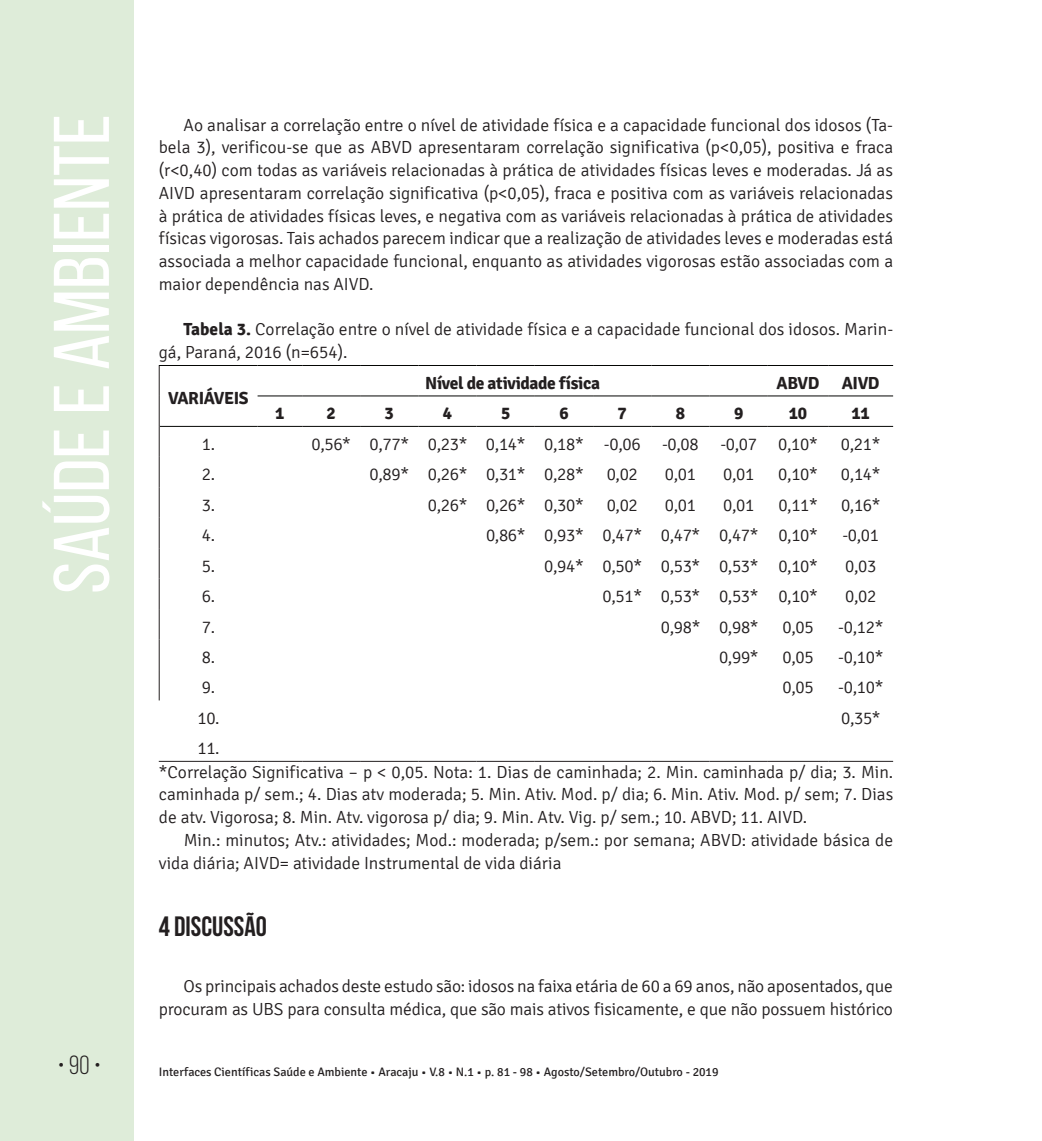
<style>
.page{position:relative;width:1042px;height:1141px;background:#fff}
.page>*{position:absolute;margin:0;border:0;box-sizing:border-box;transform-origin:0 0}
.t1{font:78.75px "Bebas Neue";color:#fff;scale:1.09 1}
.t2{font:700 28px "Bebas Neue";color:#231f20}
.t3{font:26.25px "Bebas Neue";color:#231f20}
.t4{font:300 17.5px/22.8px "Signika";color:#231f20}
.t5{font:300 17.5px "Signika";letter-spacing:-.02em;color:#231f20}
.t6{font:700 17.5px "Signika";letter-spacing:-.02em;color:#231f20}
.t7{font:12.25px "Signika";color:#231f20}
.s1{font-weight:700}
</style>
<div class="page">
<div style="left:0;top:0;width:134px;height:1141px;background:#deecd9"></div>
<hr style="left:302px;top:395px;width:58px;height:1px;background:#040503">
<hr style="left:360px;top:395px;width:58px;height:1px;background:#040503">
<hr style="left:418px;top:395px;width:58px;height:1px;background:#040503">
<hr style="left:476px;top:395px;width:59px;height:1px;background:#040503">
<hr style="left:535px;top:395px;width:58px;height:1px;background:#040503">
<hr style="left:593px;top:395px;width:58px;height:1px;background:#040503">
<hr style="left:651px;top:395px;width:58px;height:1px;background:#040503">
<hr style="left:709px;top:395px;width:59px;height:1px;background:#040503">
<hr style="left:258px;top:395px;width:44px;height:1px;background:#040503">
<hr style="left:768px;top:395px;width:60px;height:1px;background:#040503">
<hr style="left:828px;top:395px;width:65px;height:1px;background:#040503">
<hr style="left:160px;top:426px;width:98px;height:1px;background:#040503">
<hr style="left:258px;top:426px;width:44px;height:1px;background:#040503">
<hr style="left:302px;top:426px;width:58px;height:1px;background:#040503">
<hr style="left:360px;top:426px;width:58px;height:1px;background:#040503">
<hr style="left:418px;top:426px;width:58px;height:1px;background:#040503">
<hr style="left:476px;top:426px;width:59px;height:1px;background:#040503">
<hr style="left:535px;top:426px;width:58px;height:1px;background:#040503">
<hr style="left:593px;top:426px;width:58px;height:1px;background:#040503">
<hr style="left:651px;top:426px;width:58px;height:1px;background:#040503">
<hr style="left:709px;top:426px;width:59px;height:1px;background:#040503">
<hr style="left:768px;top:426px;width:60px;height:1px;background:#040503">
<hr style="left:828px;top:426px;width:65px;height:1px;background:#040503">
<hr style="left:159px;top:365px;width:99px;height:1px;background:#040503">
<hr style="left:159px;top:366px;width:1px;height:30px;background:#231f20">
<hr style="left:159px;top:396px;width:1px;height:30px;background:#231f20">
<hr style="left:258px;top:365px;width:44px;height:1px;background:#040503">
<hr style="left:302px;top:365px;width:58px;height:1px;background:#040503">
<hr style="left:360px;top:365px;width:58px;height:1px;background:#040503">
<hr style="left:418px;top:365px;width:58px;height:1px;background:#040503">
<hr style="left:476px;top:365px;width:59px;height:1px;background:#040503">
<hr style="left:535px;top:365px;width:58px;height:1px;background:#040503">
<hr style="left:593px;top:365px;width:58px;height:1px;background:#040503">
<hr style="left:651px;top:365px;width:58px;height:1px;background:#040503">
<hr style="left:709px;top:365px;width:59px;height:1px;background:#040503">
<hr style="left:768px;top:365px;width:60px;height:1px;background:#040503">
<hr style="left:828px;top:365px;width:65px;height:1px;background:#040503">
<hr style="left:159px;top:426px;width:1px;height:31px;background:#231f20">
<hr style="left:159px;top:457px;width:1px;height:30px;background:#231f20">
<hr style="left:159px;top:487px;width:1px;height:31px;background:#231f20">
<hr style="left:159px;top:518px;width:1px;height:30px;background:#231f20">
<hr style="left:159px;top:548px;width:1px;height:31px;background:#231f20">
<hr style="left:159px;top:579px;width:1px;height:30px;background:#231f20">
<hr style="left:159px;top:609px;width:1px;height:31px;background:#231f20">
<hr style="left:159px;top:640px;width:1px;height:30px;background:#231f20">
<hr style="left:159px;top:670px;width:1px;height:30px;background:#231f20">
<hr style="left:159px;top:761px;width:99px;height:1px;background:#231f20">
<hr style="left:258px;top:761px;width:44px;height:1px;background:#231f20">
<hr style="left:302px;top:761px;width:58px;height:1px;background:#231f20">
<hr style="left:360px;top:761px;width:58px;height:1px;background:#231f20">
<hr style="left:418px;top:761px;width:58px;height:1px;background:#231f20">
<hr style="left:476px;top:761px;width:59px;height:1px;background:#231f20">
<hr style="left:535px;top:761px;width:58px;height:1px;background:#231f20">
<hr style="left:593px;top:761px;width:58px;height:1px;background:#231f20">
<hr style="left:651px;top:761px;width:58px;height:1px;background:#231f20">
<hr style="left:709px;top:761px;width:59px;height:1px;background:#231f20">
<hr style="left:768px;top:761px;width:60px;height:1px;background:#231f20">
<hr style="left:828px;top:761px;width:65px;height:1px;background:#231f20">
<h1 class="t1" style="left:39px;top:594px;width:442px;rotate:-90deg">Saúde e Ambiente</h1>
<p class="t4" style="left:159px;top:114px;width:736px;text-align:justify;text-indent:25px">Ao analisar a correlação entre o nível de atividade física e a capacidade funcional dos idosos (Ta&shy;bela 3), verificou-se que as ABVD apresentaram correlação significativa (p&lt;0,05), positiva e fraca (r&lt;0,40) com todas as variáveis relacionadas à prática de atividades físicas leves e moderadas. Já as AIVD apresentaram correlação significativa (p&lt;0,05), fraca e positiva com as variáveis relacionadas à prática de atividades físicas leves, e negativa com as variáveis relacionadas à prática de atividades físicas vigorosas. Tais achados parecem indicar que a realização de atividades leves e moderadas está associada a melhor capacidade funcional, enquanto as atividades vigorosas estão associadas com a maior dependência nas AIVD.</p>
<p class="t4" style="left:159px;top:318px;width:736px;text-indent:25px"><span class="s1">Tabela 3.</span> Correlação entre o nível de atividade física e a capacidade funcional dos idosos. Marin&shy;gá, Paraná, 2016 (n=654).</p>
<p class="t6" style="left:168px;top:388px;width:82px">VARIÁVEIS</p>
<p class="t6" style="left:425px;top:372px;width:176px">Nível de atividade física</p>
<p class="t6" style="left:776px;top:372px;width:44px">ABVD</p>
<p class="t6" style="left:841px;top:372px;width:39px">AIVD</p>
<p class="t6" style="left:275px;top:403px;width:11px">1</p>
<p class="t6" style="left:326px;top:403px;width:11px">2</p>
<p class="t6" style="left:385px;top:403px;width:11px">3</p>
<p class="t6" style="left:443px;top:403px;width:11px">4</p>
<p class="t6" style="left:501px;top:403px;width:11px">5</p>
<p class="t6" style="left:559px;top:403px;width:11px">6</p>
<p class="t6" style="left:617px;top:403px;width:11px">7</p>
<p class="t6" style="left:676px;top:403px;width:11px">8</p>
<p class="t6" style="left:734px;top:403px;width:11px">9</p>
<p class="t6" style="left:789px;top:403px;width:20px">10</p>
<p class="t6" style="left:851px;top:403px;width:20px">11</p>
<p class="t4" style="left:202px;top:433px;width:15px">1.</p>
<p class="t5" style="left:311px;top:434px;width:508px">0,56* 0,77* 0,23* 0,14* 0,18* -0,06 -0,08 -0,07 0,10*</p>
<p class="t4" style="left:841px;top:433px;width:41px">0,21*</p>
<p class="t4" style="left:202px;top:463px;width:15px">2.</p>
<p class="t4" style="left:369px;top:463px;width:216px">0,89* 0,26* 0,31* 0,28*</p>
<p class="t4" style="left:607px;top:463px;width:33px">0,02</p>
<p class="t4" style="left:665px;top:463px;width:33px">0,01</p>
<p class="t4" style="left:723px;top:463px;width:33px">0,01</p>
<p class="t4" style="left:778px;top:463px;width:41px">0,10*</p>
<p class="t4" style="left:841px;top:463px;width:41px">0,14*</p>
<p class="t4" style="left:202px;top:494px;width:15px">3.</p>
<p class="t4" style="left:428px;top:494px;width:157px">0,26* 0,26* 0,30*</p>
<p class="t4" style="left:607px;top:494px;width:33px">0,02</p>
<p class="t4" style="left:665px;top:494px;width:33px">0,01</p>
<p class="t4" style="left:723px;top:494px;width:33px">0,01</p>
<p class="t4" style="left:778px;top:494px;width:41px">0,11*</p>
<p class="t4" style="left:841px;top:494px;width:41px">0,16*</p>
<p class="t4" style="left:202px;top:524px;width:15px">4.</p>
<p class="t5" style="left:486px;top:526px;width:333px">0,86* 0,93* 0,47* 0,47* 0,47* 0,10*</p>
<p class="t4" style="left:842px;top:524px;width:38px">-0,01</p>
<p class="t4" style="left:202px;top:555px;width:15px">5.</p>
<p class="t4" style="left:544px;top:555px;width:275px">0,94* 0,50* 0,53* 0,53* 0,10*</p>
<p class="t4" style="left:845px;top:555px;width:33px">0,03</p>
<p class="t4" style="left:202px;top:585px;width:15px">6.</p>
<p class="t4" style="left:602px;top:585px;width:217px">0,51* 0,53* 0,53* 0,10*</p>
<p class="t4" style="left:845px;top:585px;width:33px">0,02</p>
<p class="t4" style="left:202px;top:616px;width:15px">7.</p>
<p class="t4" style="left:661px;top:616px;width:99px">0,98* 0,98*</p>
<p class="t4" style="left:782px;top:616px;width:33px">0,05</p>
<p class="t4" style="left:838px;top:616px;width:47px">-0,12*</p>
<p class="t4" style="left:202px;top:646px;width:15px">8.</p>
<p class="t4" style="left:719px;top:646px;width:41px">0,99*</p>
<p class="t4" style="left:782px;top:646px;width:33px">0,05</p>
<p class="t4" style="left:838px;top:646px;width:47px">-0,10*</p>
<p class="t4" style="left:202px;top:677px;width:15px">9.</p>
<p class="t4" style="left:782px;top:677px;width:33px">0,05</p>
<p class="t4" style="left:838px;top:677px;width:47px">-0,10*</p>
<p class="t4" style="left:197px;top:707px;width:24px">10.</p>
<p class="t4" style="left:841px;top:707px;width:41px">0,35*</p>
<p class="t4" style="left:159px;top:737px;width:736px;text-indent:38px">11.<br>*Correlação Significativa – p &lt; 0,05. Nota: 1. Dias de caminhada; 2. Min. caminhada p/ dia; 3. Min. caminhada p/ sem.; 4. Dias atv moderada; 5. Min. Ativ. Mod. p/ dia; 6. Min. Ativ. Mod. p/ sem; 7. Dias de atv. Vigorosa; 8. Min. Atv. vigorosa p/ dia; 9. Min. Atv. Vig. p/ sem.; 10. ABVD; 11. AIVD.</p>
<p class="t4" style="left:159px;top:829px;width:736px;text-indent:25px">Min.: minutos; Atv.: atividades; Mod.: moderada; p/sem.: por semana; ABVD: atividade básica de vida diária; AIVD= atividade Instrumental de vida diária</p>
<h2 class="t2" style="left:159px;top:911px;width:110px">4 DISCUSSÃO</h2>
<p class="t4" style="left:159px;top:975px;width:736px;text-align:right">Os principais achados deste estudo são: idosos na faixa etária de 60 a 69 anos, não aposentados, que procuram as UBS para consulta médica, que são mais ativos fisicamente, e que não possuem histórico</p>
<h3 class="t3" style="left:58px;top:1051px;width:45px">• 90 •</h3>
<p class="t7" style="left:159px;top:1065px;width:561px">Interfaces Científicas Saúde e Ambiente • Aracaju • V.8 • N.1 • p. 81 - 98 • Agosto/Setembro/Outubro - 2019</p>
</div>
